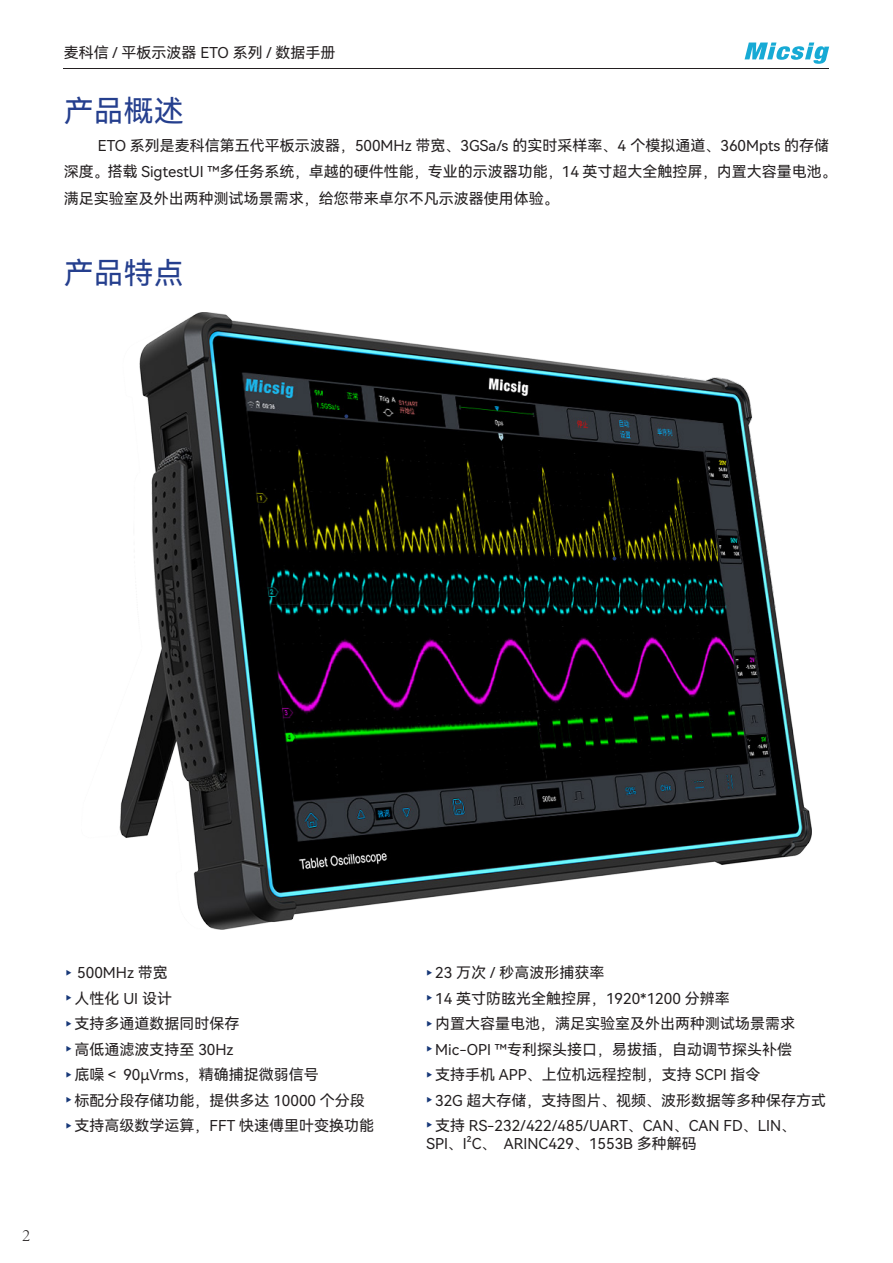
<style>
.page{position:relative;width:893px;height:1263px;background:#fff}
.page>*{position:absolute;margin:0;border:0;box-sizing:border-box;transform-origin:0 0}
.t1{font:30px "Harmony OS Sans SC";color:#253f8e}
.t2{font:300 18px "Adobe Song Std";color:#231f20}
.t3{font:15px/26.2px "Harmony OS Sans SC";color:#231f20}
.t4{font:6px "Source Han Sans CN";color:#173878}
</style>
<div class="page">
<hr style="left:64px;top:68px;width:765px;height:1px;background:#231f20">
<svg style="left:745px;top:43px;width:84px;height:21px"></svg>
<img style="left:119px;top:312px;width:692px;height:618px">
<svg style="left:344px;top:414px;width:4px;height:4px"></svg>
<svg style="left:612px;top:557px;width:4px;height:3px"></svg>
<p class="t3" style="left:64px;top:39px;width:273px">麦科信 / 平板示波器 ETO 系列 / 数据手册</p>
<p class="t1" style="left:64px;top:90px;width:121px">产品概述</p>
<p class="t3" style="left:64px;top:132px;width:774px;text-indent:34px">ETO 系列是麦科信第五代平板示波器，500MHz 带宽、3GSa/s 的实时采样率、4 个模拟通道、360Mpts 的存储深度。搭载 SigtestUI ™多任务系统，卓越的硬件性能，专业的示波器功能，14 英寸超大全触控屏，内置大容量电池。满足实验室及外出两种测试场景需求，给您带来卓尔不凡示波器使用体验。</p>
<p class="t1" style="left:64px;top:252px;width:121px">产品特点</p>
<p class="t4" style="left:66px;top:969px;width:7px">▶</p>
<p class="t3" style="left:77px;top:959px;width:92px">500MHz 带宽</p>
<p class="t4" style="left:66px;top:995px;width:7px">▶</p>
<p class="t3" style="left:75px;top:985px;width:99px">人性化 UI 设计</p>
<p class="t4" style="left:66px;top:1020px;width:7px">▶</p>
<p class="t3" style="left:75px;top:1010px;width:167px">支持多通道数据同时保存</p>
<p class="t4" style="left:66px;top:1046px;width:7px">▶</p>
<p class="t3" style="left:75px;top:1036px;width:161px">高低通滤波支持至 30Hz</p>
<p class="t4" style="left:66px;top:1071px;width:7px">▶</p>
<p class="t3" style="left:75px;top:1061px;width:246px">底噪＜ 90μVrms，精确捕捉微弱信号</p>
<p class="t4" style="left:66px;top:1097px;width:7px">▶</p>
<p class="t3" style="left:75px;top:1087px;width:292px">标配分段存储功能，提供多达 10000 个分段</p>
<p class="t4" style="left:66px;top:1122px;width:7px">▶</p>
<p class="t3" style="left:75px;top:1112px;width:301px">支持高级数学运算，FFT 快速傅里叶变换功能</p>
<p class="t2" style="left:22px;top:1224px;width:10px">2</p>
<p class="t4" style="left:426px;top:969px;width:7px">▶</p>
<p class="t3" style="left:435px;top:959px;width:171px">23 万次 / 秒高波形捕获率</p>
<p class="t4" style="left:426px;top:995px;width:7px">▶</p>
<p class="t3" style="left:435px;top:985px;width:296px">14 英寸防眩光全触控屏，1920*1200 分辨率</p>
<p class="t4" style="left:426px;top:1020px;width:7px">▶</p>
<p class="t3" style="left:435px;top:1010px;width:361px">内置大容量电池，满足实验室及外出两种测试场景需求</p>
<p class="t4" style="left:426px;top:1046px;width:7px">▶</p>
<p class="t3" style="left:435px;top:1036px;width:358px">Mic-OPI ™专利探头接口，易拔插，自动调节探头补偿</p>
<p class="t4" style="left:426px;top:1071px;width:7px">▶</p>
<p class="t3" style="left:435px;top:1061px;width:327px">支持手机 APP、上位机远程控制，支持 SCPI 指令</p>
<p class="t4" style="left:426px;top:1097px;width:7px">▶</p>
<p class="t3" style="left:435px;top:1087px;width:392px">32G 超大存储，支持图片、视频、波形数据等多种保存方式</p>
<p class="t4" style="left:426px;top:1122px;width:7px">▶</p>
<p class="t3" style="left:426px;top:1116px;width:371px;line-height:18px;text-indent:9px">支持 RS-232/422/485/UART、CAN、CAN FD、LIN、<br>SPI、I²C、 ARINC429、1553B 多种解码</p>
</div>
